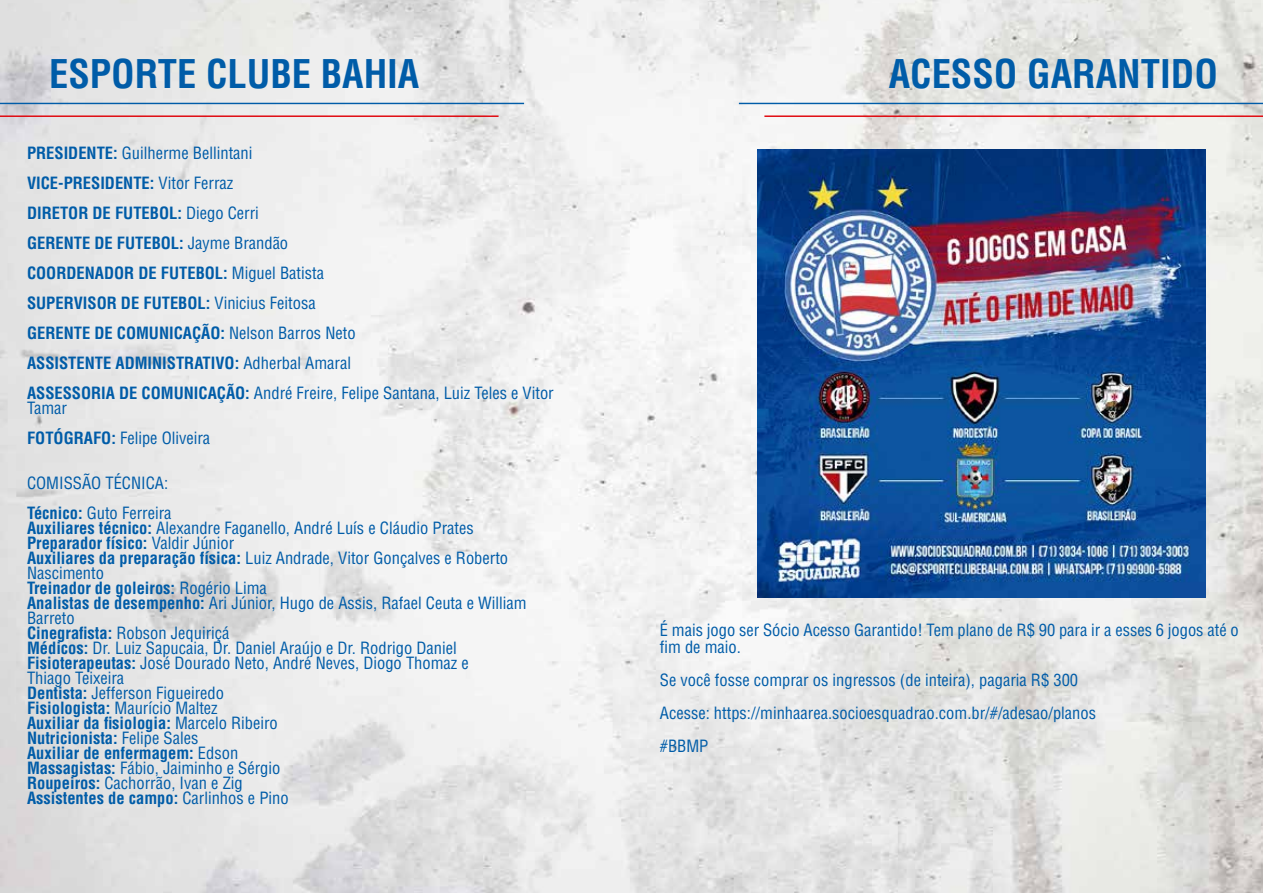
<style>
.page{position:relative;width:1263px;height:893px;background:#fff}
.page>*{position:absolute;margin:0;border:0;box-sizing:border-box;transform-origin:0 0}
.t1{font:700 condensed 38.55px "Helvetica LT Std";color:#005ca8}
.t2{font:condensed 16.5px/15px "Helvetica LT Std";color:#005ca8}
.t3{font:700 condensed 16.5px/30px "Helvetica LT Std";color:#005ca8}
.s1{font-weight:400}
.s2{font-weight:700}
</style>
<div class="page">
<img style="left:0;top:0;width:1263px;height:893px">
<hr style="left:0;top:115px;width:499px;height:2px;background:#e00209">
<hr style="left:764px;top:115px;width:499px;height:2px;background:#e00209">
<hr style="left:0;top:103px;width:524px;height:1px;background:#005ca8">
<hr style="left:739px;top:103px;width:524px;height:1px;background:#005ca8">
<img style="left:757px;top:149px;width:448px;height:448px">
<h1 class="t1" style="left:49px;top:50px;width:372px">ESPORTE CLUBE BAHIA</h1>
<h1 class="t1" style="left:889px;top:50px;width:331px">ACESSO GARANTIDO</h1>
<p class="t3" style="left:27px;top:137px;width:528px">PRESIDENTE: <span class="s1">Guilherme Bellintani<br></span>VICE-PRESIDENTE: <span class="s1">Vitor Ferraz<br></span>DIRETOR DE FUTEBOL: <span class="s1">Diego Cerri<br></span>GERENTE DE FUTEBOL: <span class="s1">Jayme Brandão<br></span>COORDENADOR DE FUTEBOL: <span class="s1">Miguel Batista<br></span>SUPERVISOR DE FUTEBOL: <span class="s1">Vinicius Feitosa<br></span>GERENTE DE COMUNICAÇÃO: <span class="s1">Nelson Barros Neto<br></span>ASSISTENTE ADMINISTRATIVO: <span class="s1">Adherbal Amaral<br></span>ASSESSORIA DE COMUNICAÇÃO: <span class="s1">André Freire, Felipe Santana, Luiz Teles e Vitor</span></p>
<p class="t2" style="left:27px;top:392px;width:185px;line-height:30px">Tamar<br><span class="s2">FOTÓGRAFO:</span> Felipe Oliveira</p>
<p class="t2" style="left:27px;top:467px;width:146px;line-height:30px">COMISSÃO TÉCNICA:<br><span class="s2">Técnico:</span> Guto Ferreira</p>
<p class="t2" style="left:27px;top:520px;width:501px"><span class="s2">Auxiliares técnico:</span> Alexandre Faganello, André Luís e Cláudio Prates <span class="s2">Preparador físico:</span> Valdir Júnior<br><span class="s2">Auxiliares da preparação física:</span> Luiz Andrade, Vitor Gonçalves e Roberto Nascimento<br><span class="s2">Treinador de goleiros:</span> Rogério Lima<br><span class="s2">Analistas de desempenho:</span> Ari Júnior, Hugo de Assis, Rafael Ceuta e William Barreto<br><span class="s2">Cinegrafista:</span> Robson Jequiriçá<br><span class="s2">Médicos:</span> Dr. Luiz Sapucaia, Dr. Daniel Araújo e Dr. Rodrigo Daniel <span class="s2">Fisioterapeutas:</span> José Dourado Neto, André Neves, Diogo Thomaz e<br>Thiago Teixeira<br><span class="s2">Dentista:</span> Jefferson Figueiredo<br><span class="s2">Fisiologista:</span> Maurício Maltez<br><span class="s2">Auxiliar da fisiologia:</span> Marcelo Ribeiro<br><span class="s2">Nutricionista:</span> Felipe Sales<br><span class="s2">Auxiliar de enfermagem:</span> Edson<br><span class="s2">Massagistas:</span> Fábio, Jaiminho e Sérgio<br><span class="s2">Roupeiros:</span> Cachorrão, Ivan e Zig<br><span class="s2">Assistentes de campo:</span> Carlinhos e Pino</p>
<p class="t2" style="left:660px;top:622px;width:580px;line-height:16.5px">É mais jogo ser Sócio Acesso Garantido! Tem plano de R$ 90 para ir a esses 6 jogos até o fim de maio.</p>
<p class="t2" style="left:660px;top:663px;width:438px;line-height:33px">Se você fosse comprar os ingressos (de inteira), pagaria R$ 300<br>Acesse: https://minhaarea.socioesquadrao.com.br/#/adesao/planos #BBMP</p>
</div>
